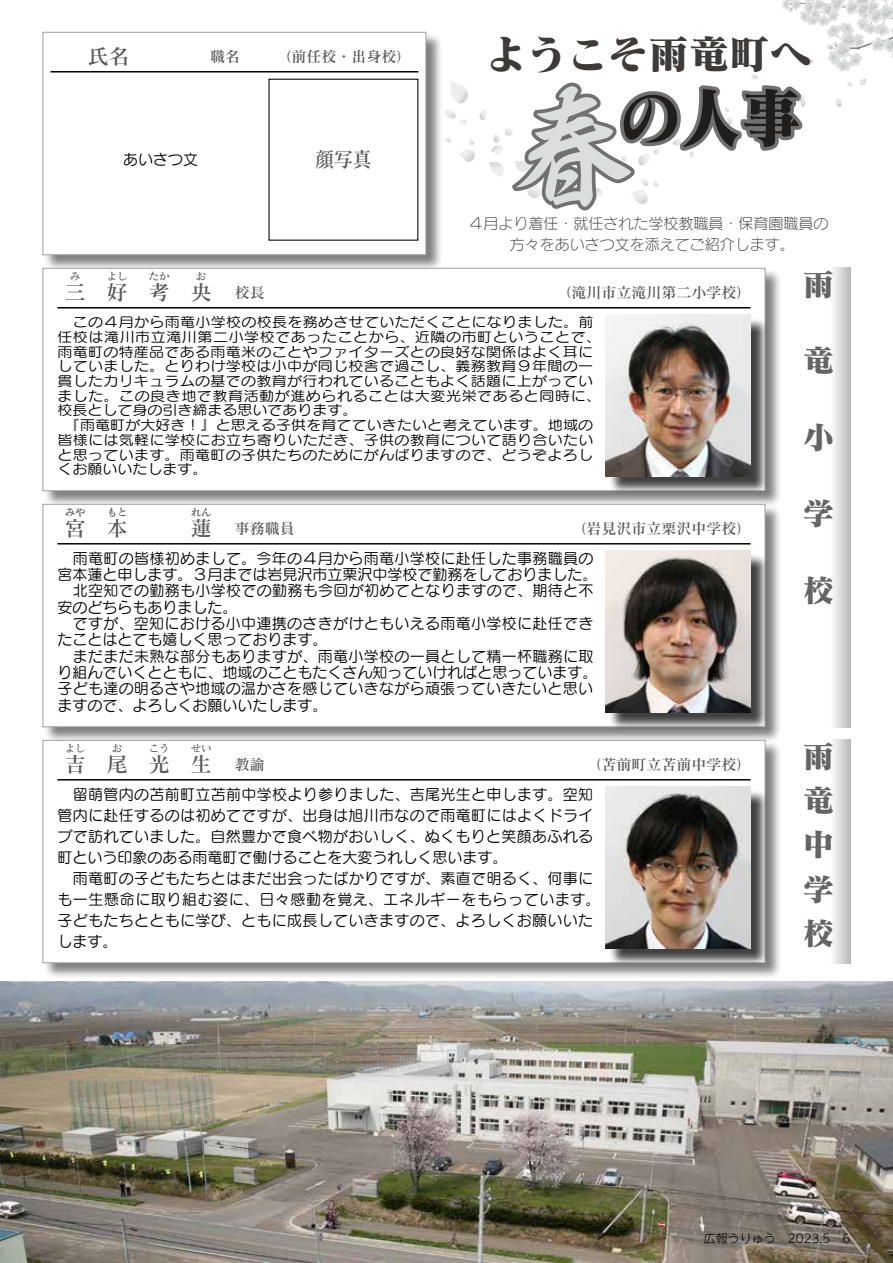
<style>
.page{position:relative;width:893px;height:1263px;background:#fff}
.page>*{position:absolute;margin:0;border:0;box-sizing:border-box;transform-origin:0 0}
.t1{font:40.5px "Matisse Pro EB";color:#3e3a39}
.t2{font:31.5px/44.2px "Matisse Pro EB";color:#656464;text-align:justify}
.t3{font:21px "Matisse Pro DB";color:#595757}
.t4{font:21px "Matisse Pro DB";color:#595757;scale:.9 1}
.t5{font:15px/16.4px "Seurat Pro M";letter-spacing:.02em;color:#000}
.t6{font:15px "Matisse Pro DB";color:#595757}
.t7{font:15px/21px "Seurat Pro L";color:#3e3a39;text-align:center}
.t8{font:13.5px/14.7px "Seurat Pro M";letter-spacing:.02em;color:#000;scale:1.11 1}
.t9{font:300 12px "UD Shin M Go Pr 6";color:#000}
.t10{font:10.5px "Matisse Pro DB";color:#595757}
</style>
<div class="page">
<img style="left:0;top:981px;width:893px;height:282px">
<img style="left:751px;top:0;width:142px;height:128px">
<img style="left:444px;top:80px;width:143px;height:131px">
<svg style="left:513px;top:83px;width:289px;height:127px"></svg>
<svg style="left:833px;top:268px;width:17px;height:459px"></svg>
<div style="left:43px;top:32px;width:400px;height:240px;background:#000;opacity:.5"></div>
<div style="left:43px;top:32px;width:383px;height:223px;background:#fff;border:1px solid #9fa0a0"></div>
<hr style="left:50px;top:71px;width:368px;height:1px;background:#000">
<div style="left:43px;top:268px;width:739px;height:240px;background:#000;opacity:.5"></div>
<div style="left:43px;top:268px;width:722px;height:223px;background:#fff;border:1px solid #9fa0a0"></div>
<hr style="left:57px;top:307px;width:693px;height:1px;background:#000">
<div style="left:608px;top:317px;width:161px;height:178px;background:#000;opacity:.75"></div>
<img style="left:606px;top:315px;width:144px;height:161px">
<div style="left:43px;top:504px;width:739px;height:240px;background:#000;opacity:.5"></div>
<div style="left:43px;top:504px;width:722px;height:223px;background:#fff;border:1px solid #9fa0a0"></div>
<hr style="left:57px;top:543px;width:693px;height:1px;background:#000">
<div style="left:43px;top:740px;width:739px;height:240px;background:#000;opacity:.5"></div>
<div style="left:43px;top:740px;width:722px;height:223px;background:#fff;border:1px solid #9fa0a0"></div>
<hr style="left:57px;top:779px;width:693px;height:1px;background:#000">
<svg style="left:833px;top:740px;width:17px;height:223px"></svg>
<div style="left:608px;top:553px;width:161px;height:178px;background:#000;opacity:.75"></div>
<img style="left:606px;top:551px;width:144px;height:161px">
<div style="left:608px;top:789px;width:161px;height:178px;background:#000;opacity:.75"></div>
<img style="left:606px;top:787px;width:144px;height:161px">
<h3 class="t3" style="left:88px;top:43px;width:44px">氏名</h3>
<p class="t6" style="left:210px;top:47px;width:31px">職名</p>
<p class="t5" style="left:123px;top:151px;width:77px">あいさつ文</p>
<p class="t6" style="left:276px;top:47px;width:136px">（前任校・出身校(</p>
<h3 class="t4" style="left:315px;top:146px;width:65px">顔写真</h3>
<p class="t10" style="left:70px;top:270px;width:12px">み</p>
<h3 class="t3" style="left:65px;top:279px;width:22px">三</h3>
<p class="t10" style="left:107px;top:270px;width:22px">よし</p>
<h3 class="t3" style="left:107px;top:279px;width:22px">好</h3>
<p class="t10" style="left:149px;top:270px;width:22px">たか</p>
<h3 class="t3" style="left:149px;top:279px;width:22px">考</h3>
<p class="t10" style="left:196px;top:270px;width:12px">お</p>
<h3 class="t3" style="left:191px;top:279px;width:23px">央</h3>
<p class="t6" style="left:235px;top:283px;width:31px">校長</p>
<h1 class="t1" style="left:486px;top:27px;width:325px">ようこそ雨竜町へ</h1>
<p class="t7" style="left:468px;top:213px;width:361px">４月より着任・就任された学校教職員・保育園職員の方々をあいさつ文を添えてご紹介します。</p>
<h2 class="t2" style="left:803px;top:261px;width:31px">雨</h2>
<p class="t6" style="left:557px;top:283px;width:196px">（滝川市立滝川第二小学校(</p>
<p class="t8" style="left:57px;top:314px;width:491px">　この４月から雨竜小学校の校長を務めさせていただくことになりました。前任校は滝川市立滝川第二小学校であったことから、近隣の市町ということで、雨竜町の特産品である雨竜米のことやファイターズとの良好な関係はよく耳にしていました。とりわけ学校は小中が同じ校舎で過ごし、義務教育９年間の一貫したカリキュラムの基での教育が行われていることもよく話題に上がっていました。この良き地で教育活動が進められることは大変光栄であると同時に、校長として身の引き締まる思いであります。<br>　『雨竜町が大好き！』と思える子供を育てていきたいと考えています。地域の皆様には気軽に学校にお立ち寄りいただき、子供の教育について語り合いたいと思っています。雨竜町の子供たちのためにがんばりますので、どうぞよろしくお願いいたします。</p>
<p class="t10" style="left:65px;top:506px;width:22px">みや</p>
<p class="t10" style="left:107px;top:506px;width:22px">もと</p>
<p class="t10" style="left:191px;top:506px;width:23px">れん</p>
<h3 class="t3" style="left:65px;top:515px;width:22px">宮</h3>
<p class="t6" style="left:235px;top:519px;width:61px">事務職員</p>
<p class="t6" style="left:572px;top:519px;width:181px">（岩見沢市立栗沢中学校(</p>
<p class="t5" style="left:57px;top:549px;width:541px">　雨竜町の皆様初めまして。今年の４月から雨竜小学校に赴任した事務職員の宮本蓮と申します。３月までは岩見沢市立栗沢中学校で勤務をしておりました。　北空知での勤務も小学校での勤務も今回が初めてとなりますので、期待と不安のどちらもありました。<br>　ですが、空知における小中連携のさきがけともいえる雨竜小学校に赴任できたことはとても嬉しく思っております。<br>　まだまだ未熟な部分もありますが、雨竜小学校の一員として精一杯職務に取り組んでいくとともに、地域のこともたくさん知っていければと思っています。子ども達の明るさや地域の温かさを感じていきながら頑張っていきたいと思いますので、よろしくお願いいたします。</p>
<p class="t10" style="left:65px;top:742px;width:22px">よし</p>
<h3 class="t3" style="left:65px;top:751px;width:22px">吉</h3>
<p class="t10" style="left:112px;top:742px;width:12px">お</p>
<h3 class="t3" style="left:107px;top:751px;width:22px">尾</h3>
<p class="t10" style="left:149px;top:742px;width:22px">こう</p>
<h3 class="t3" style="left:149px;top:751px;width:22px">光</h3>
<p class="t10" style="left:191px;top:742px;width:23px">せい</p>
<h3 class="t3" style="left:191px;top:751px;width:23px">生</h3>
<p class="t6" style="left:235px;top:755px;width:31px">教諭</p>
<p class="t6" style="left:587px;top:755px;width:166px">（苫前町立苫前中学校(</p>
<p class="t5" style="left:57px;top:783px;width:545px;line-height:21px">　留萌管内の苫前町立苫前中学校より参りました、吉尾光生と申します。空知管内に赴任するのは初めてですが、出身は旭川市なので雨竜町にはよくドライブで訪れていました。自然豊かで食べ物がおいしく、ぬくもりと笑顔あふれる町という印象のある雨竜町で働けることを大変うれしく思います。<br>　雨竜町の子どもたちとはまだ出会ったばかりですが、素直で明るく、何事にも一生懸命に取り組む姿に、日々感動を覚え、エネルギーをもらっています。子どもたちとともに学び、ともに成長していきますので、よろしくお願いいたします。</p>
<h2 class="t2" style="left:803px;top:337px;width:32px">竜</h2>
<h2 class="t2" style="left:803px;top:414px;width:31px">小</h2>
<h2 class="t2" style="left:803px;top:490px;width:32px">学</h2>
<h2 class="t2" style="left:803px;top:567px;width:31px">校</h2>
<h2 class="t2" style="left:803px;top:733px;width:32px">雨竜中学校</h2>
<p class="t9" style="left:692px;top:1228px;width:85px">　広報うりゅう</p>
<p class="t9" style="left:788px;top:1228px;width:44px">2023.5</p>
<p class="t9" style="left:842px;top:1228px;width:9px">6</p>
</div>
